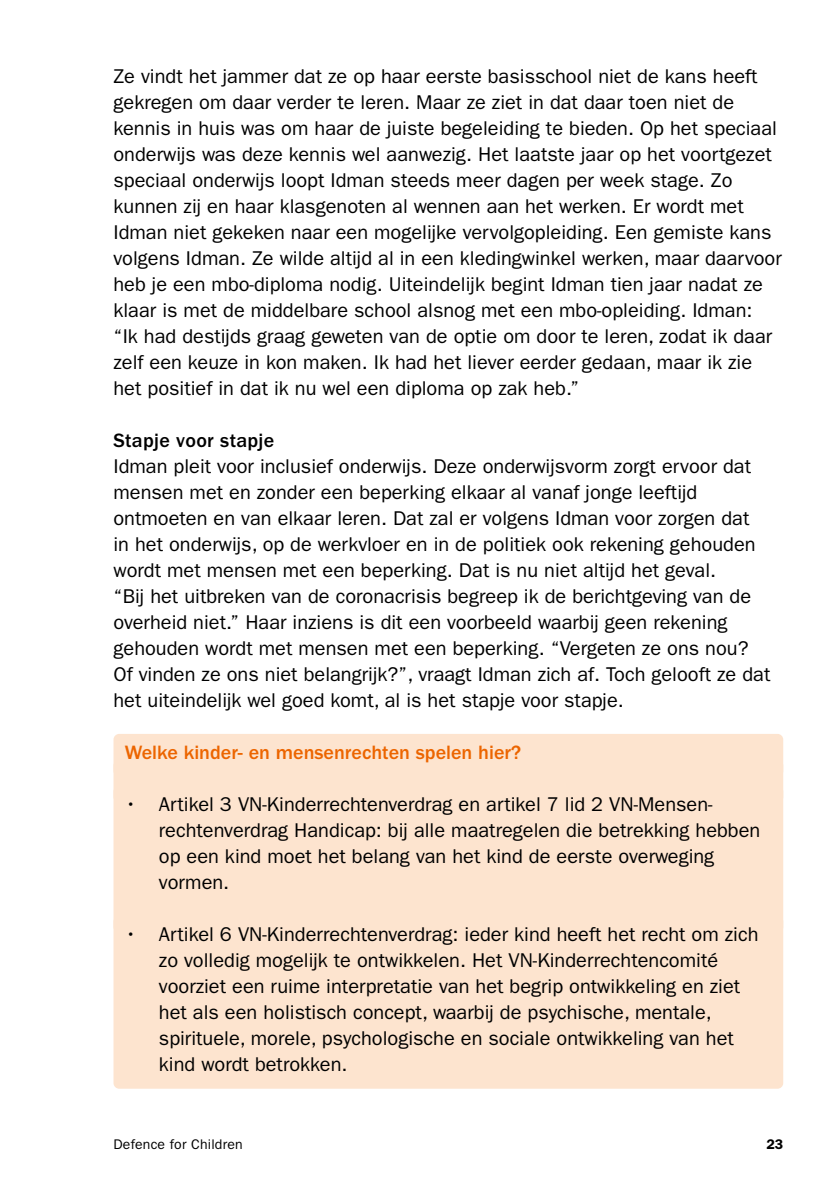
<style>
.page{position:relative;width:840px;height:1191px;background:#fff}
.page>*{position:absolute;margin:0;border:0;box-sizing:border-box;transform-origin:0 0}
.t1{font:20px/26px "ITC Franklin Gothic Std";color:#000}
.t2{font:500 20px "ITC Franklin Gothic Std";color:#ec6500}
.t3{font:500 20px "ITC Franklin Gothic Std";letter-spacing:.015em;color:#000}
.t4{font:14px "ITC Franklin Gothic Std";letter-spacing:.015em;color:#000}
.t5{font:600 14px "ITC Franklin Gothic Std";color:#000}
</style>
<div class="page">
<div style="left:113px;top:734px;width:669px;height:42px;background:#fde4cf;border-radius:6px"></div>
<div style="left:113px;top:760px;width:669px;height:42px;background:#fde4cf;border-radius:6px"></div>
<div style="left:113px;top:786px;width:669px;height:146px;background:#fde4cf;border-radius:6px"></div>
<div style="left:113px;top:916px;width:669px;height:172px;background:#fde4cf;border-radius:6px"></div>
<p class="t1" style="left:113px;top:63px;width:669px">Ze vindt het jammer dat ze op haar eerste basisschool niet de kans heeft gekregen om daar verder te leren. Maar ze ziet in dat daar toen niet de kennis in huis was om haar de juiste begeleiding te bieden. Op het speciaal onderwijs was deze kennis wel aanwezig. Het laatste jaar op het voortgezet speciaal onderwijs loopt Idman steeds meer dagen per week stage. Zo kunnen zij en haar klasgenoten al wennen aan het werken. Er wordt met Idman niet gekeken naar een mogelijke vervolgopleiding. Een gemiste kans volgens Idman. Ze wilde altijd al in een kledingwinkel werken, maar daarvoor heb je een mbo-diploma nodig. Uiteindelijk begint Idman tien jaar nadat ze klaar is met de middelbare school alsnog met een mbo-opleiding. Idman: “Ik had destijds graag geweten van de optie om door te leren, zodat ik daar zelf een keuze in kon maken. Ik had het liever eerder gedaan, maar ik zie het positief in dat ik nu wel een diploma op zak heb.”</p>
<p class="t3" style="left:113px;top:429px;width:162px">Stapje voor stapje</p>
<p class="t1" style="left:113px;top:453px;width:658px">Idman pleit voor inclusief onderwijs. Deze onderwijsvorm zorgt ervoor dat mensen met en zonder een beperking elkaar al vanaf jonge leeftijd ontmoeten en van elkaar leren. Dat zal er volgens Idman voor zorgen dat<br>in het onderwijs, op de werkvloer en in de politiek ook rekening gehouden wordt met mensen met een beperking. Dat is nu niet altijd het geval.<br>“Bij het uitbreken van de coronacrisis begreep ik de berichtgeving van de overheid niet.” Haar inziens is dit een voorbeeld waarbij geen rekening gehouden wordt met mensen met een beperking. “Vergeten ze ons nou?<br>Of vinden ze ons niet belangrijk?”, vraagt Idman zich af. Toch gelooft ze dat het uiteindelijk wel goed komt, al is het stapje voor stapje.</p>
<p class="t2" style="left:125px;top:741px;width:397px">Welke kinder- en mensenrechten spelen hier?</p>
<p class="t1" style="left:159px;top:791px;width:602px;text-indent:-34px">• Artikel 3 VN-Kinderrechtenverdrag en artikel 7 lid 2 VN-Mensen&shy;rechtenverdrag Handicap: bij alle maatregelen die betrekking hebben op een kind moet het belang van het kind de eerste overweging vormen.</p>
<p class="t1" style="left:159px;top:921px;width:600px;text-indent:-34px">• Artikel 6 VN-Kinderrechtenverdrag: ieder kind heeft het recht om zich zo volledig mogelijk te ontwikkelen. Het VN-Kinderrechtencomité voorziet een ruime interpretatie van het begrip ontwikkeling en ziet het als een holistisch concept, waarbij de psychische, mentale, spirituele, morele, psychologische en sociale ontwikkeling van het kind wordt betrokken.</p>
<p class="t4" style="left:113px;top:1136px;width:131px">Defence for Children</p>
<p class="t5" style="left:766px;top:1136px;width:18px">23</p>
</div>
